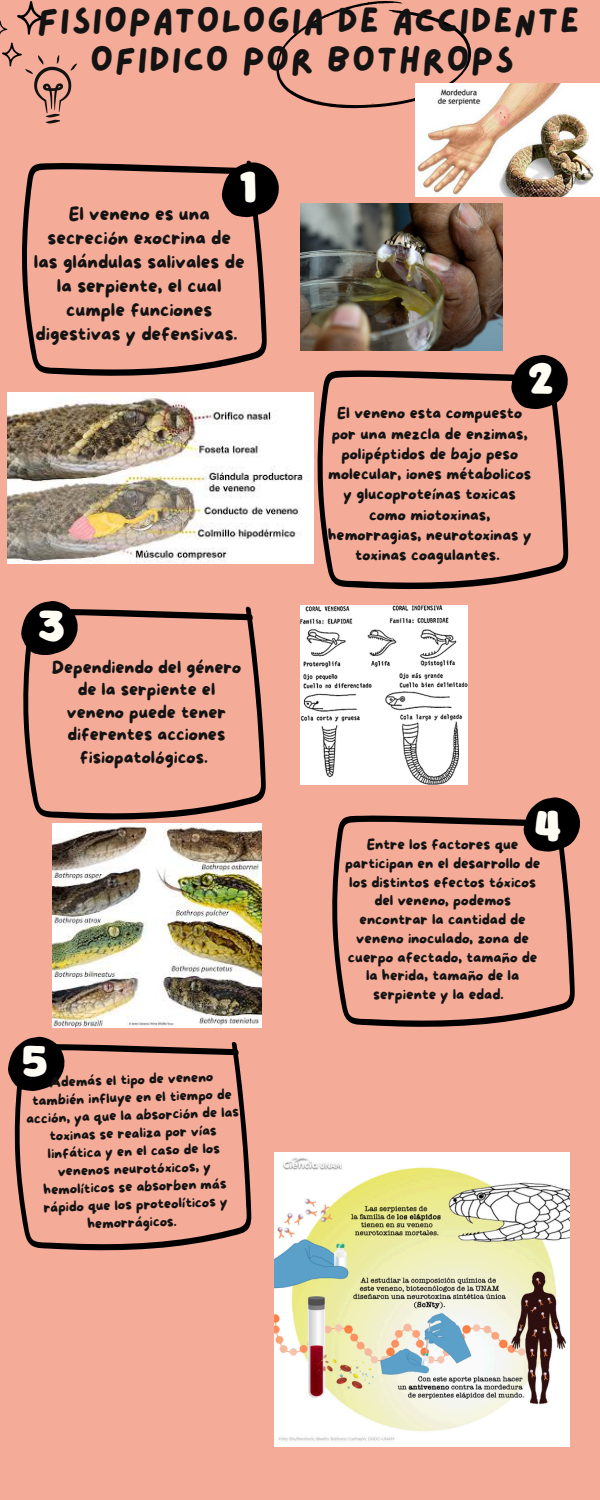
<style>
.page{position:relative;width:600px;height:1500px;background:#f4ab98}
.page>*{position:absolute;margin:0;border:0;box-sizing:border-box;transform-origin:0 0}
.t1{font:39.2px "Mango";color:#fffcf3}
.t2{font:36.1px/39.3px "Lazydog";letter-spacing:.03em;color:#141313;text-align:center}
.t3{font:18.7px/24px "More Sugar";color:#141313;text-align:center}
.t4{font:17.7px/22.5px "More Sugar";color:#141313;text-align:center}
.t5{font:15.7px/20.2px "More Sugar";color:#141313;text-align:center}
.t6{font:14.7px/18.8px "More Sugar";color:#141313;text-align:center}
.t7{font:14.1px "More Sugar";color:#141313}
</style>
<div class="page">
<svg style="left:14px;top:1041px;width:237px;height:210px"></svg>
<svg style="left:332px;top:815px;width:243px;height:212px"></svg>
<svg style="left:317px;top:370px;width:251px;height:219px"></svg>
<svg style="left:23px;top:606px;width:243px;height:214px"></svg>
<svg style="left:511px;top:355px;width:57px;height:54px"></svg>
<svg style="left:21px;top:601px;width:58px;height:54px"></svg>
<svg style="left:523px;top:797px;width:57px;height:54px"></svg>
<svg style="left:22px;top:160px;width:245px;height:216px"></svg>
<svg style="left:222px;top:162px;width:57px;height:55px"></svg>
<svg style="left:8px;top:1037px;width:58px;height:54px"></svg>
<svg style="left:0;top:1px;width:77px;height:122px"></svg>
<svg style="left:276px;top:1px;width:195px;height:107px"></svg>
<img style="left:415px;top:84px;width:185px;height:113px">
<img style="left:300px;top:203px;width:202px;height:147px">
<img style="left:8px;top:392px;width:306px;height:171px">
<img style="left:300px;top:606px;width:168px;height:179px">
<img style="left:52px;top:824px;width:209px;height:203px">
<img style="left:274px;top:1152px;width:295px;height:295px">
<p class="t2" style="left:37px;top:3px;width:544px">FISIOPATOLOGIA DE ACCIDENTE<br>OFIDICO POR BOTHROPS</p>
<h1 class="t1" style="left:239px;top:170px;width:19px">1</h1>
<p class="t3" style="left:34px;top:203px;width:212px">El veneno es una secreción exocrina de las glándulas salivales de la serpiente, el cual cumple funciones digestivas y defensivas.</p>
<p class="t1" style="left:38px;top:609px;width:28px">3</p>
<p class="t4" style="left:52px;top:657px;width:191px">Dependiendo del género de la serpiente el veneno puede tener diferentes acciones fisiopatológicos.</p>
<p class="t1" style="left:22px;top:1045px;width:27px">5</p>
<p class="t7" style="left:49px;top:1075px;width:165px;rotate:-2deg">Además el tipo de veneno</p>
<p class="t7" style="left:32px;top:1093px;width:201px;rotate:-2deg">también influye en el tiempo de</p>
<p class="t7" style="left:26px;top:1111px;width:215px;rotate:-2deg">acción, ya que la absorción de las</p>
<p class="t7" style="left:49px;top:1128px;width:169px;rotate:-2deg">toxinas se realiza por vías</p>
<p class="t7" style="left:47px;top:1146px;width:174px;rotate:-2deg">linfática y en el caso de los</p>
<p class="t7" style="left:58px;top:1164px;width:155px;rotate:-2deg">venenos neurotóxicos, y</p>
<p class="t7" style="left:43px;top:1182px;width:185px;rotate:-2deg">hemolíticos se absorben más</p>
<p class="t7" style="left:43px;top:1200px;width:186px;rotate:-2deg">rápido que los proteolíticos y</p>
<p class="t7" style="left:87px;top:1216px;width:91px;rotate:-2deg">hemorrágicos.</p>
<h2 class="t1" style="left:528px;top:363px;width:27px">2</h2>
<p class="t5" style="left:328px;top:404px;width:205px">El veneno esta compuesto por una mezcla de enzimas, polipéptidos de bajo peso molecular, iones métabolicos y glucoproteínas toxicas como miotoxinas, hemorragias, neurotoxinas y toxinas coagulantes.</p>
<p class="t1" style="left:534px;top:809px;width:29px">4</p>
<p class="t6" style="left:345px;top:836px;width:197px">Entre los factores que participan en el desarrollo de los distintos efectos tóxicos del veneno, podemos encontrar la cantidad de veneno inoculado, zona de cuerpo afectado, tamaño de la herida, tamaño de la serpiente y la edad.</p>
</div>
